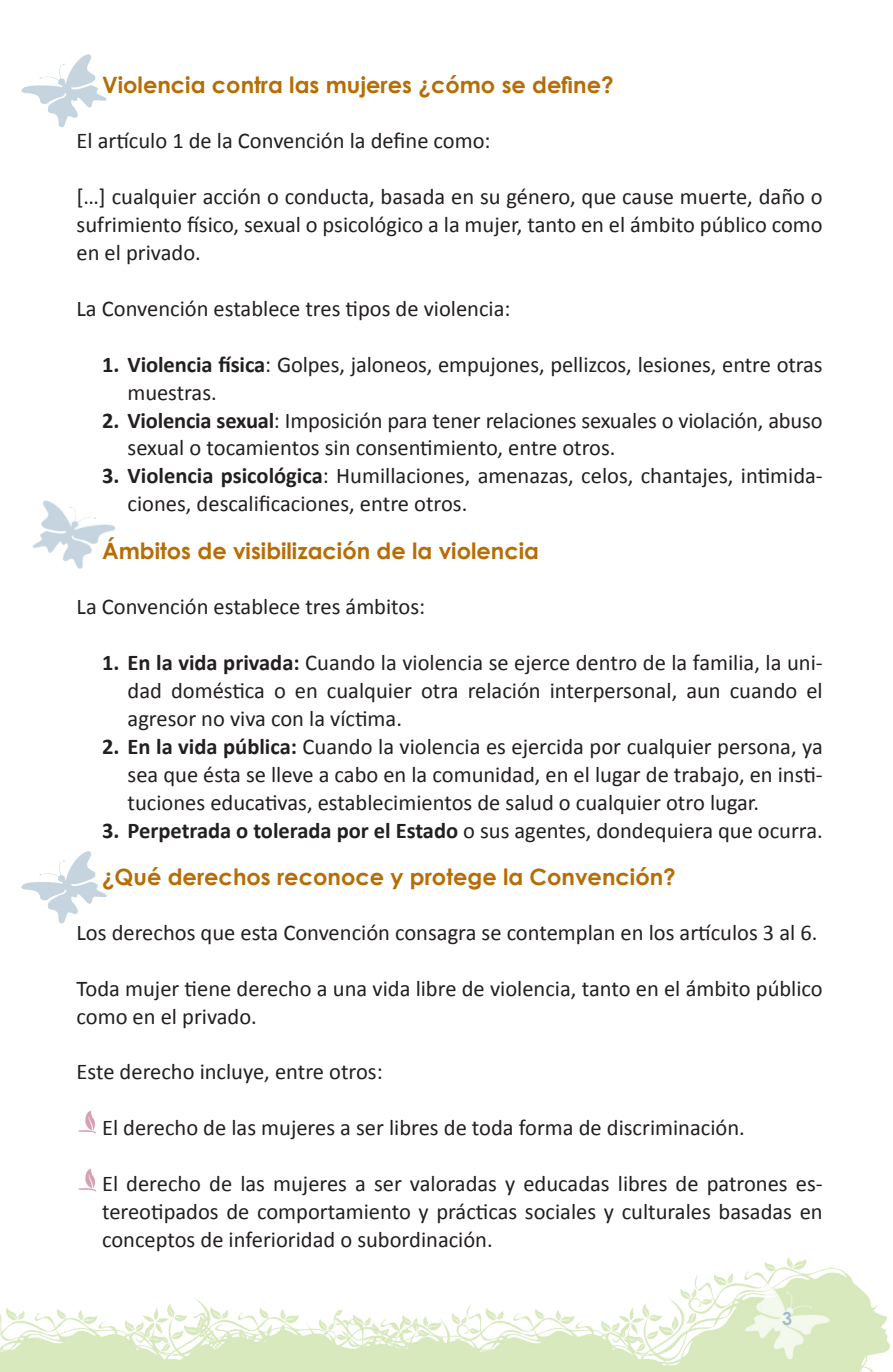
<style>
.page{position:relative;width:893px;height:1372px;background:#fff}
.page>*{position:absolute;margin:0;border:0;box-sizing:border-box;transform-origin:0 0}
.t1{font:22.5px/27.9px "Calibri";color:#231f20;text-align:justify}
.t2{font:700 22.5px "Century Gothic";color:#b76d06}
.t3{font:700 18px "Century Gothic";color:#a5bbc9}
.s1{font-weight:700}
</style>
<div class="page">
<img style="left:0;top:1257px;width:890px;height:114px">
<img style="left:21px;top:54px;width:86px;height:73px">
<img style="left:32px;top:500px;width:84px;height:69px">
<img style="left:21px;top:851px;width:86px;height:73px">
<img style="left:78px;top:1110px;width:18px;height:24px">
<img style="left:78px;top:1168px;width:18px;height:23px">
<h5 class="t2" style="left:102px;top:71px;width:513px">Violencia contra las mujeres ¿cómo se define?</h5>
<p class="t1" style="left:77px;top:126px;width:416px">El artículo 1 de la Convención la define como:</p>
<p class="t1" style="left:77px;top:182px;width:748px">[…] cualquier acción o conducta, basada en su género, que cause muerte, daño o sufrimiento físico, sexual o psicológico a la mujer, tanto en el ámbito público como en el privado.</p>
<p class="t1" style="left:77px;top:293px;width:436px">La Convención establece tres tipos de violencia:</p>
<p class="t1" style="left:128px;top:349px;width:697px;text-indent:-26px"><span class="s1">1. Violencia física</span>: Golpes, jaloneos, empujones, pellizcos, lesiones, entre otras muestras.</p>
<p class="t1" style="left:128px;top:405px;width:696px;text-indent:-26px"><span class="s1">2. Violencia sexual</span>: Imposición para tener relaciones sexuales o violación, abuso sexual o tocamientos sin consentimiento, entre otros.</p>
<p class="t1" style="left:128px;top:461px;width:697px;text-indent:-26px"><span class="s1">3. Violencia psicológica</span>: Humillaciones, amenazas, celos, chantajes, intimida&shy;ciones, descalificaciones, entre otros.</p>
<h5 class="t2" style="left:102px;top:537px;width:438px">Ámbitos de visibilización de la violencia</h5>
<p class="t1" style="left:77px;top:592px;width:350px">La Convención establece tres ámbitos:</p>
<p class="t1" style="left:128px;top:647px;width:697px;text-indent:-26px"><span class="s1">1. En la vida privada:</span> Cuando la violencia se ejerce dentro de la familia, la uni&shy;dad doméstica o en cualquier otra relación interpersonal, aun cuando el agresor no viva con la víctima.</p>
<p class="t1" style="left:128px;top:731px;width:697px;text-indent:-26px"><span class="s1">2. En la vida pública:</span> Cuando la violencia es ejercida por cualquier persona, ya sea que ésta se lleve a cabo en la comunidad, en el lugar de trabajo, en insti&shy;tuciones educativas, establecimientos de salud o cualquier otro lugar.</p>
<h5 class="t1" style="left:102px;top:815px;width:722px"><span class="s1">3. Perpetrada o tolerada por el Estado</span> o sus agentes, dondequiera que ocurra.</h5>
<p class="t2" style="left:102px;top:862px;width:575px">¿Qué derechos reconoce y protege la Convención?</p>
<p class="t1" style="left:77px;top:917px;width:742px">Los derechos que esta Convención consagra se contemplan en los artículos 3 al 6.</p>
<p class="t1" style="left:77px;top:973px;width:748px">Toda mujer tiene derecho a una vida libre de violencia, tanto en el ámbito público como en el privado.</p>
<p class="t1" style="left:77px;top:1056px;width:308px">Este derecho incluye, entre otros:</p>
<p class="t1" style="left:102px;top:1112px;width:644px">El derecho de las mujeres a ser libres de toda forma de discriminación.</p>
<p class="t1" style="left:102px;top:1168px;width:722px">El derecho de las mujeres a ser valoradas y educadas libres de patrones es&shy;tereotipados de comportamiento y prácticas sociales y culturales basadas en conceptos de inferioridad o subordinación.</p>
<p class="t3" style="left:782px;top:1306px;width:12px">3</p>
</div>
